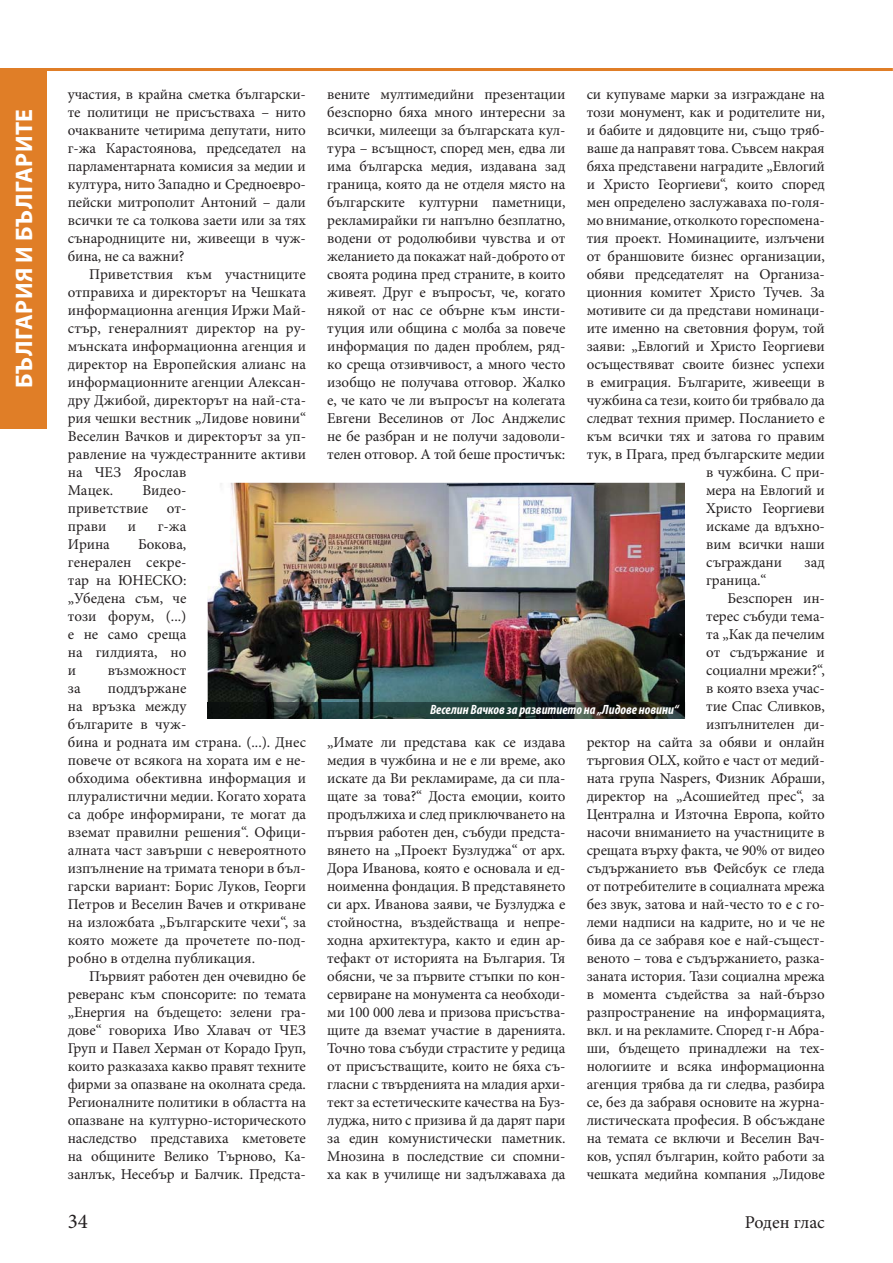
<style>
.page{position:relative;width:893px;height:1263px;background:#fff}
.page>*{position:absolute;margin:0;border:0;box-sizing:border-box;transform-origin:0 0}
.t1{font:700 24px "Myriad Pro";letter-spacing:.02em;color:#fff}
.t2{font:21px "Minion Pro";color:#231f20}
.t3{font:18px "Minion Pro";letter-spacing:-.005em;color:#231f20}
.t4{font:15px/18px "Minion Pro";letter-spacing:-.01em;color:#231f20;text-align:justify}
.t5{font:italic 700 condensed 13.5px "Myriad Pro";color:#fff}
</style>
<div class="page">
<hr style="left:0;top:68px;width:893px;height:3px;background:#e07e27">
<div style="left:0;top:68px;width:47px;height:361px;background:#e07e27"></div>
<img style="left:208px;top:483px;width:477px;height:219px">
<img style="left:208px;top:702px;width:477px;height:17px">
<h1 class="t1" style="left:10px;top:388px;width:281px;rotate:-90deg">БЪЛГАРИЯ И БЪЛГАРИТЕ</h1>
<p class="t4" style="left:68px;top:85px;width:240px">участия, в крайна сметка български&shy;те политици не присъстваха – нито очакваните четирима депутати, нито г-жа Карастоянова, председател на парламентарната комисия за медии и култура, нито Западно и Средноевро&shy;пейски митрополит Антоний – дали всички те са толкова заети или за тях сънародниците ни, живеещи в чуж&shy;бина, не са важни?</p>
<p class="t4" style="left:68px;top:265px;width:240px;text-align:left;text-indent:21px">Приветствия към участниците отправиха и директорът на Чешката информационна агенция Иржи Май&shy;стър, генералният директор на ру&shy;мънската информационна агенция и директор на Европейския алианс на информационните агенции Алексан&shy;дру Джибой, директорът на най-ста&shy;рия чешки вестник „Лидове новини“<br>Веселин Вачков и директорът за уп&shy;равление на чуждестранните активи на ЧЕЗ Ярослав<br>Мацек.</p>
<p class="t4" style="left:68px;top:481px;width:120px;text-indent:74px">Видео&shy;приветствие от&shy;прави</p>
<p class="t4" style="left:128px;top:517px;width:10px">и</p>
<p class="t4" style="left:158px;top:517px;width:30px">г-жа</p>
<p class="t4" style="left:68px;top:535px;width:120px;text-indent:70px">Бокова, генерален секре&shy;тар на ЮНЕСКО: „Убедена съм, че този форум, (...) е не само среща на гилдията, но и</p>
<p class="t4" style="left:68px;top:535px;width:44px">Ирина</p>
<p class="t4" style="left:108px;top:661px;width:80px">възможност</p>
<p class="t4" style="left:68px;top:679px;width:240px;text-align:left;text-indent:40px">поддържане<br>на връзка между<br>българите в чуж-<br>бина и родната им страна. (...). Днес повече от всякога на хората им е не&shy;обходима обективна информация и плуралистични медии. Когато хората са добре информирани, те могат да вземат правилни решения“. Офици&shy;алната част завърши с невероятното изпълнение на тримата тенори в бъл&shy;гарски вариант: Борис Луков, Георги<br>Петров и Веселин Вачев и откриване на изложбата „Българските чехи“, за която можете да прочетете по-под&shy;робно в отделна публикация.</p>
<p class="t4" style="left:68px;top:967px;width:240px;text-indent:21px">Първият работен ден очевидно бе реверанс към спонсорите: по темата „Енергия на бъдещето: зелени гра&shy;дове“ говориха Иво Хлавач от ЧЕЗ Груп и Павел Херман от Корадо Груп, които разказаха какво правят техните фирми за опазване на околната среда.<br>Регионалните политики в областта на опазване на културно-историческото наследство представиха кметовете на общините Велико Търново, Ка&shy;занлък, Несебър и Балчик. Предста-</p>
<p class="t4" style="left:68px;top:679px;width:14px">за</p>
<p class="t4" style="left:327px;top:85px;width:240px">вените мултимедийни презентации безспорно бяха много интересни за всички, милеещи за българската кул&shy;тура – всъщност, според мен, едва ли има българска медия, издавана зад граница, която да не отделя място на българските културни паметници, рекламирайки ги напълно безплатно, водени от родолюбиви чувства и от желанието да покажат най-доброто от своята родина пред страните, в които живеят. Друг е въпросът, че, когато някой от нас се обърне към инсти&shy;туция или община с молба за повече информация по даден проблем, ряд&shy;ко среща отзивчивост, а много често изобщо не получава отговор. Жалко е, че като че ли въпросът на колегата Евгени Веселинов от Лос Анджелис не бе разбран и не получи задоволи&shy;телен отговор. А той беше простичък:</p>
<p class="t4" style="left:587px;top:85px;width:240px">си купуваме марки за изграждане на</p>
<p class="t4" style="left:587px;top:103px;width:240px">този монумент, как и родителите ни,</p>
<p class="t4" style="left:587px;top:121px;width:240px">и бабите и дядовците ни, също тряб-</p>
<p class="t4" style="left:587px;top:139px;width:240px">ваше да направят това. Съвсем накрая</p>
<p class="t4" style="left:587px;top:157px;width:240px">бяха представени наградите „Евлогий</p>
<p class="t4" style="left:587px;top:175px;width:240px">и Христо Георгиеви“, които според</p>
<p class="t4" style="left:587px;top:193px;width:240px">мен определено заслужаваха по-голя-</p>
<p class="t4" style="left:587px;top:211px;width:240px">мо внимание, отколкото гореспомена-</p>
<p class="t4" style="left:587px;top:229px;width:240px">тия проект. Номинациите, излъчени</p>
<p class="t4" style="left:587px;top:247px;width:240px">от браншовите бизнес организации,</p>
<p class="t4" style="left:587px;top:265px;width:240px">обяви председателят на Организа-</p>
<p class="t4" style="left:587px;top:283px;width:240px">ционния комитет Христо Тучев. За</p>
<p class="t4" style="left:587px;top:301px;width:240px">мотивите си да представи номинаци-</p>
<p class="t4" style="left:587px;top:319px;width:240px">ите именно на световния форум, той</p>
<p class="t4" style="left:587px;top:337px;width:240px">заяви: „Евлогий и Христо Георгиеви</p>
<p class="t4" style="left:587px;top:355px;width:240px">осъществяват своите бизнес успехи</p>
<p class="t4" style="left:587px;top:373px;width:240px">в емиграция. Българите, живеещи в</p>
<p class="t4" style="left:587px;top:391px;width:240px">чужбина са тези, които би трябвало да</p>
<p class="t4" style="left:587px;top:409px;width:240px">следват техния пример. Посланието е</p>
<p class="t4" style="left:587px;top:427px;width:240px">към всички тях и затова го правим</p>
<p class="t4" style="left:587px;top:445px;width:240px">тук, в Прага, пред българските медии</p>
<p class="t4" style="left:706px;top:463px;width:120px">в чужбина. С при-</p>
<p class="t4" style="left:706px;top:481px;width:120px">мера на Евлогий и</p>
<p class="t4" style="left:706px;top:499px;width:120px">Христо Георгиеви</p>
<p class="t4" style="left:706px;top:517px;width:120px">искаме да вдъхно-</p>
<p class="t4" style="left:706px;top:535px;width:120px">вим всички наши</p>
<p class="t4" style="left:706px;top:553px;width:77px">съграждани</p>
<p class="t4" style="left:804px;top:553px;width:22px">зад</p>
<p class="t4" style="left:706px;top:571px;width:62px">граница.“</p>
<p class="t4" style="left:727px;top:589px;width:99px">Безспорен ин-</p>
<p class="t4" style="left:706px;top:607px;width:120px">терес събуди тема-</p>
<p class="t4" style="left:706px;top:625px;width:120px">та „Как да печелим</p>
<p class="t4" style="left:706px;top:643px;width:120px">от съдържание и</p>
<p class="t4" style="left:706px;top:661px;width:120px">социални мрежи?“,</p>
<p class="t4" style="left:706px;top:679px;width:120px">в която взеха учас-</p>
<p class="t4" style="left:706px;top:697px;width:120px">тие Спас Сливков,</p>
<p class="t4" style="left:706px;top:715px;width:120px">изпълнителен ди-</p>
<p class="t4" style="left:587px;top:733px;width:240px">ректор на сайта за обяви и онлайн</p>
<p class="t4" style="left:587px;top:751px;width:240px">търговия OLX, който е част от медий-</p>
<p class="t4" style="left:587px;top:769px;width:240px">ната група Naspers, Физник Абраши,</p>
<p class="t4" style="left:587px;top:787px;width:240px">директор на „Асошиейтед прес“, за</p>
<p class="t4" style="left:587px;top:805px;width:240px">Централна и Източна Европа, който</p>
<p class="t4" style="left:587px;top:823px;width:240px">насочи вниманието на участниците в</p>
<p class="t4" style="left:587px;top:841px;width:240px">срещата върху факта, че 90% от видео</p>
<p class="t4" style="left:587px;top:859px;width:240px">съдържанието във Фейсбук се гледа</p>
<p class="t4" style="left:587px;top:877px;width:240px">от потребителите в социалната мрежа</p>
<p class="t4" style="left:587px;top:895px;width:240px">без звук, затова и най-често то е с го-</p>
<p class="t4" style="left:587px;top:913px;width:240px">леми надписи на кадрите, но и че не</p>
<p class="t4" style="left:587px;top:931px;width:240px">бива да се забравя кое е най-същест-</p>
<p class="t4" style="left:587px;top:949px;width:240px">веното – това е съдържанието, разка-</p>
<p class="t4" style="left:587px;top:967px;width:240px">заната история. Тази социална мрежа</p>
<p class="t4" style="left:587px;top:985px;width:240px">в момента съдейства за най-бързо</p>
<p class="t4" style="left:587px;top:1003px;width:240px">разпространение на информацията,</p>
<p class="t4" style="left:587px;top:1021px;width:240px">вкл. и на рекламите. Според г-н Абра-</p>
<p class="t4" style="left:587px;top:1039px;width:240px">ши, бъдещето принадлежи на тех-</p>
<p class="t4" style="left:587px;top:1057px;width:240px">нологиите и всяка информационна</p>
<p class="t4" style="left:587px;top:1075px;width:240px">агенция трябва да ги следва, разбира</p>
<p class="t4" style="left:587px;top:1093px;width:240px">се, без да забравя основите на журна-</p>
<p class="t4" style="left:587px;top:1111px;width:240px">листическата професия. В обсъждане</p>
<p class="t4" style="left:587px;top:1129px;width:240px">на темата се включи и Веселин Вач-</p>
<p class="t4" style="left:587px;top:1147px;width:240px">ков, успял българин, който работи за</p>
<p class="t4" style="left:587px;top:1165px;width:240px">чешката медийна компания „Лидове</p>
<p class="t5" style="left:430px;top:702px;width:250px">Веселин Вачков за развитието на „Лидове новини“</p>
<p class="t4" style="left:327px;top:733px;width:240px">„Имате ли представа как се издава медия в чужбина и не е ли време, ако искате да Ви рекламираме, да си пла&shy;щате за това?“ Доста емоции, които продължиха и след приключването на първия работен ден, събуди предста&shy;вянето на „Проект Бузлуджа“ от арх.<br>Дора Иванова, която е основала и ед&shy;ноименна фондация. В представянето си арх. Иванова заяви, че Бузлуджа е стойностна, въздействаща и непре&shy;ходна архитектура, както и един ар&shy;тефакт от историята на България. Тя обясни, че за първите стъпки по кон&shy;сервиране на монумента са необходи&shy;ми 100 000 лева и призова присъства&shy;щите да вземат участие в даренията.<br>Точно това събуди страстите у редица от присъстващите, които не бяха съ&shy;гласни с твърденията на младия архи&shy;тект за естетическите качества на Буз&shy;луджа, нито с призива й да дарят пари за един комунистически паметник.<br>Мнозина в последствие си спомни&shy;ха как в училище ни задължаваха да</p>
<h2 class="t2" style="left:68px;top:1208px;width:22px">34</h2>
<p class="t3" style="left:745px;top:1211px;width:82px">Роден глас</p>
</div>
